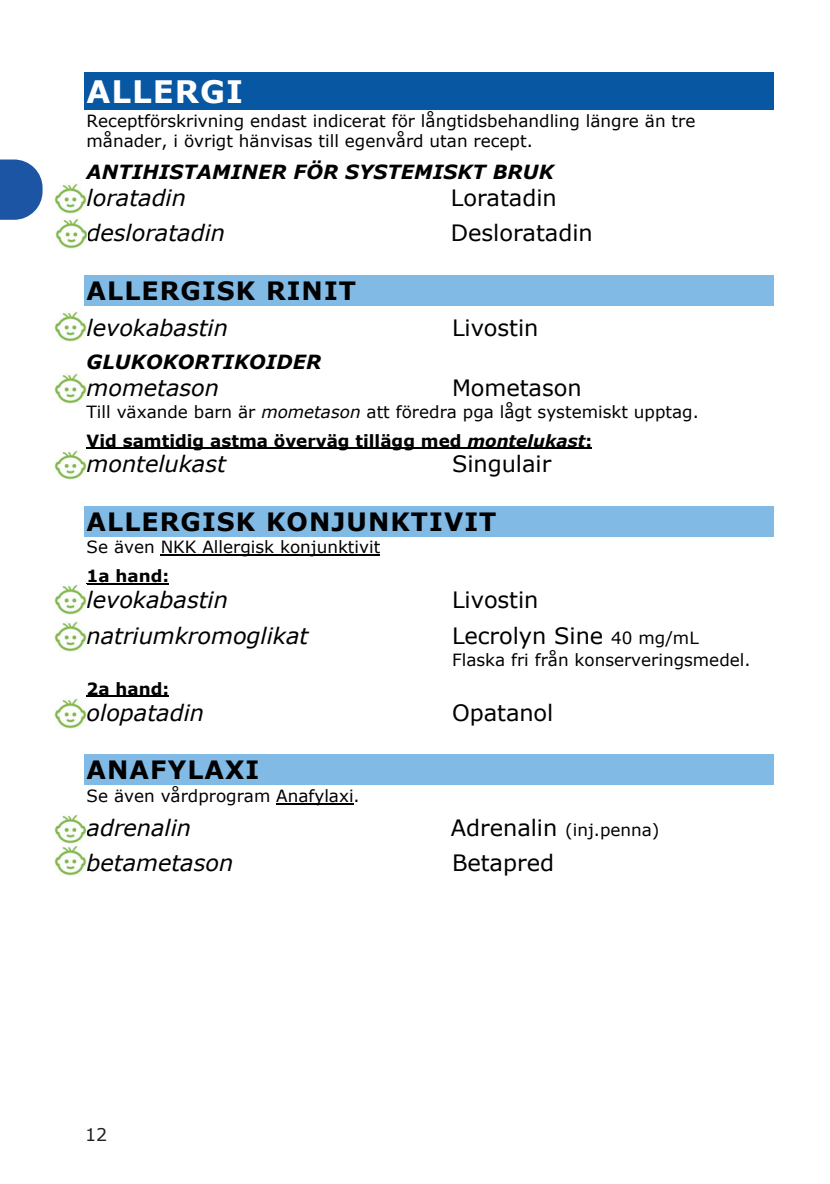
<style>
.page{position:relative;width:830px;height:1184px;background:#fff}
.page>*{position:absolute;margin:0;border:0;box-sizing:border-box;transform-origin:0 0}
.t1{font:700 31px "Verdana";letter-spacing:.03em;color:#fff}
.t2{font:700 25.25px "Verdana";letter-spacing:.04em;color:#000001}
.t3{font:italic 22.5px "Verdana";letter-spacing:-.005em;color:#000001}
.t4{font:22.5px "Verdana";letter-spacing:-.005em;color:#000001}
.t5{font:italic 700 19.5px "Verdana";letter-spacing:.005em;color:#000001}
.t6{font:17.5px "Verdana";color:#231f20}
.t7{font:16.75px/20.5px "Verdana";color:#000001}
.t8{font:700 16.75px "Verdana";color:#000001}
.s1{font-style:italic}
.s2{font-weight:700}
.s3{font-weight:700;font-style:italic}
.s4{font-size:16.75px}
.s5{font-size:22.5px}
</style>
<div class="page">
<svg style="left:0;top:159px;width:43px;height:61px;background:#3f6fb2"></svg>
<div style="left:84px;top:72px;width:689px;height:38px;background:#0757a2"></div>
<div style="left:84px;top:275px;width:689px;height:30px;background:#80bae5"></div>
<hr style="left:86px;top:447px;width:505px;height:2px;background:#000001">
<div style="left:84px;top:505px;width:689px;height:31px;background:#80bae5"></div>
<hr style="left:160px;top:555px;width:220px;height:1px;background:#000001">
<hr style="left:86px;top:583px;width:83px;height:2px;background:#000001">
<hr style="left:86px;top:695px;width:83px;height:2px;background:#000001">
<div style="left:84px;top:753px;width:689px;height:31px;background:#80bae5"></div>
<hr style="left:276px;top:803px;width:77px;height:1px;background:#000001">
<img style="left:55px;top:374px;width:32px;height:29px">
<img style="left:55px;top:219px;width:32px;height:29px">
<img style="left:55px;top:622px;width:32px;height:29px">
<img style="left:55px;top:814px;width:32px;height:29px">
<img style="left:55px;top:184px;width:32px;height:29px">
<img style="left:55px;top:312px;width:32px;height:29px">
<img style="left:55px;top:585px;width:32px;height:29px">
<img style="left:55px;top:450px;width:32px;height:30px">
<img style="left:55px;top:698px;width:32px;height:30px">
<img style="left:55px;top:845px;width:32px;height:30px">
<h1 class="t1" style="left:86px;top:70px;width:158px">ALLERGI</h1>
<p class="t7" style="left:86px;top:110px;width:610px">Receptförskrivning endast indicerat för långtidsbehandling längre än tre månader, i övrigt hänvisas till egenvård utan recept.</p>
<p class="t5" style="left:86px;top:158px;width:468px">ANTIHISTAMINER FÖR SYSTEMISKT BRUK</p>
<h3 class="t3" style="left:86px;top:182px;width:101px">loratadin</h3>
<h3 class="t4" style="left:450px;top:182px;width:107px">Loratadin</h3>
<h3 class="t3" style="left:86px;top:217px;width:140px">desloratadin</h3>
<h3 class="t4" style="left:450px;top:217px;width:143px">Desloratadin</h3>
<h2 class="t2" style="left:86px;top:273px;width:271px">ALLERGISK RINIT</h2>
<h3 class="t3" style="left:86px;top:312px;width:143px">levokabastin</h3>
<h3 class="t4" style="left:452px;top:312px;width:88px">Livostin</h3>
<p class="t5" style="left:86px;top:348px;width:236px">GLUKOKORTIKOIDER</p>
<h3 class="t3" style="left:86px;top:372px;width:134px">mometason</h3>
<h3 class="t4" style="left:452px;top:372px;width:131px">Mometason</h3>
<p class="t7" style="left:86px;top:397px;width:613px;line-height:29px">Till växande barn är <span class="s1">mometason</span> att föredra pga lågt systemiskt upptag.<br><span class="s2">Vid samtidig astma överväg tillägg med</span> <span class="s3">montelukast</span><span class="s2">:</span></p>
<h3 class="t3" style="left:86px;top:449px;width:141px">montelukast</h3>
<h3 class="t4" style="left:452px;top:449px;width:101px">Singulair</h3>
<h2 class="t2" style="left:86px;top:504px;width:411px">ALLERGISK KONJUNKTIVIT</h2>
<p class="t7" style="left:86px;top:537px;width:295px">Se även NKK Allergisk konjunktivit</p>
<p class="t8" style="left:86px;top:564px;width:84px">1a hand:</p>
<h3 class="t3" style="left:86px;top:584px;width:143px">levokabastin</h3>
<h3 class="t4" style="left:452px;top:584px;width:88px">Livostin</h3>
<h3 class="t3" style="left:86px;top:620px;width:223px">natriumkromoglikat</h3>
<h3 class="t4" style="left:452px;top:620px;width:248px">Lecrolyn Sine <span class="s4">40 mg/mL</span></h3>
<p class="t7" style="left:452px;top:649px;width:300px">Flaska fri från konserveringsmedel.</p>
<p class="t8" style="left:86px;top:676px;width:84px">2a hand:</p>
<h3 class="t3" style="left:86px;top:697px;width:119px">olopatadin</h3>
<h3 class="t4" style="left:452px;top:697px;width:103px">Opatanol</h3>
<h2 class="t2" style="left:86px;top:752px;width:174px">ANAFYLAXI</h2>
<p class="t7" style="left:86px;top:785px;width:274px">Se även vårdprogram Anafylaxi.</p>
<h3 class="t3" style="left:86px;top:812px;width:106px">adrenalin</h3>
<p class="t7" style="left:450px;top:819px;width:210px"><span class="s5">Adrenalin</span> (inj.penna)</p>
<h3 class="t3" style="left:86px;top:847px;width:148px">betametason</h3>
<h3 class="t4" style="left:452px;top:847px;width:103px">Betapred</h3>
<p class="t6" style="left:85px;top:1123px;width:24px">12</p>
</div>
